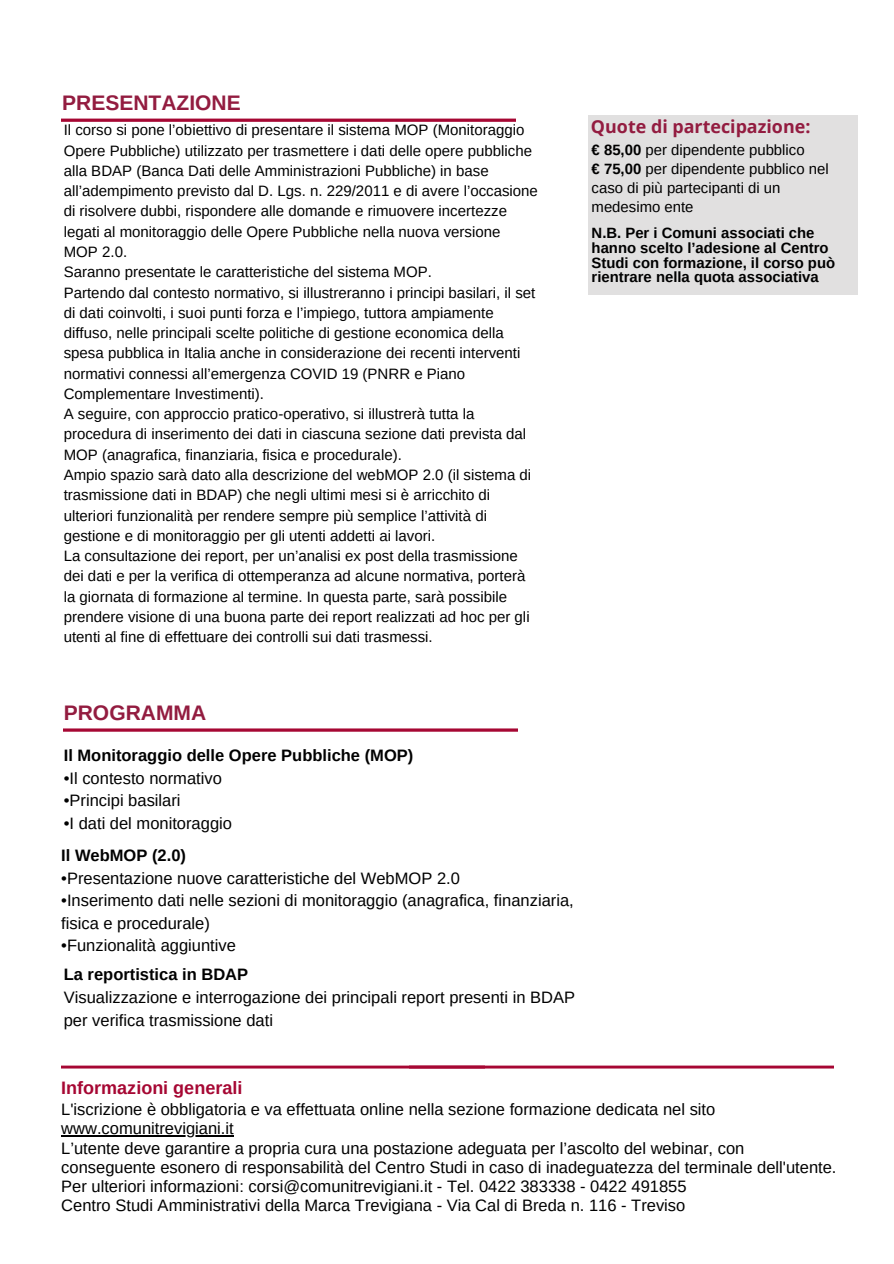
<style>
.page{position:relative;width:894px;height:1264px;background:#fff}
.page>*{position:absolute;margin:0;border:0;box-sizing:border-box;transform-origin:0 0}
.t1{font:700 21px "Arimo";color:#931c40}
.t2{font:700 18px "Arimo";color:#a60733}
.t3{font:700 17.85px "Open Sans";color:#931c40}
.t4{font:16.5px/22.5px "Arimo";color:#000}
.t5{font:700 16.5px "Arimo";color:#000}
.t6{font:15px/20.2px "Arimo";color:#000}
.t7{font:700 14.85px/14.7px "Arimo";color:#000}
.t8{font:14.85px/19px "Arimo";color:#000}
.s1{font-weight:700}
</style>
<div class="page">
<hr style="left:61px;top:1135px;width:173px;height:1px;background:#000">
<svg style="left:61px;top:1065px;width:772px;height:4px;background:#bc4566"></svg>
<svg style="left:61px;top:118px;width:454px;height:4px;background:#b63559"></svg>
<svg style="left:64px;top:728px;width:453px;height:3px"></svg>
<div style="left:588px;top:116px;width:269px;height:179px;background:#e1e0e0"></div>
<p class="t1" style="left:62px;top:91px;width:180px">PRESENTAZIONE</p>
<p class="t6" style="left:64px;top:120px;width:475px">Il corso si pone l’obiettivo di presentare il sistema MOP (Monitoraggio Opere Pubbliche) utilizzato per trasmettere i dati delle opere pubbliche alla BDAP (Banca Dati delle Amministrazioni Pubbliche) in base all’adempimento previsto dal D. Lgs. n. 229/2011 e di avere l’occasione di risolvere dubbi, rispondere alle domande e rimuovere incertezze legati al monitoraggio delle Opere Pubbliche nella nuova versione MOP 2.0.</p>
<p class="t6" style="left:64px;top:262px;width:369px">Saranno presentate le caratteristiche del sistema MOP.</p>
<p class="t6" style="left:64px;top:282px;width:473px">Partendo dal contesto normativo, si illustreranno i principi basilari, il set di dati coinvolti, i suoi punti forza e l’impiego, tuttora ampiamente diffuso, nelle principali scelte politiche di gestione economica della spesa pubblica in Italia anche in considerazione dei recenti interventi normativi connessi all’emergenza COVID 19 (PNRR e Piano Complementare Investimenti).</p>
<p class="t6" style="left:64px;top:404px;width:464px">A seguire, con approccio pratico-operativo, si illustrerà tutta la procedura di inserimento dei dati in ciascuna sezione dati prevista dal<br>MOP (anagrafica, finanziaria, fisica e procedurale).</p>
<p class="t6" style="left:64px;top:464px;width:469px">Ampio spazio sarà dato alla descrizione del webMOP 2.0 (il sistema di trasmissione dati in BDAP) che negli ultimi mesi si è arricchito di ulteriori funzionalità per rendere sempre più semplice l’attività di gestione e di monitoraggio per gli utenti addetti ai lavori.</p>
<p class="t6" style="left:64px;top:546px;width:467px">La consultazione dei report, per un’analisi ex post della trasmissione dei dati e per la verifica di ottemperanza ad alcune normativa, porterà la giornata di formazione al termine. In questa parte, sarà possibile prendere visione di una buona parte dei report realizzati ad hoc per gli utenti al fine di effettuare dei controlli sui dati trasmessi.</p>
<p class="t3" style="left:590px;top:114px;width:221px">Quote di partecipazione:</p>
<p class="t8" style="left:591px;top:140px;width:214px"><span class="s1">€ 85,00</span> per dipendente pubblico</p>
<p class="t8" style="left:591px;top:159px;width:238px"><span class="s1">€ 75,00</span> per dipendente pubblico nel caso di più partecipanti di un medesimo ente</p>
<p class="t7" style="left:591px;top:226px;width:245px">N.B. Per i Comuni associati che hanno scelto l’adesione al Centro Studi con formazione, il corso può rientrare nella quota associativa</p>
<p class="t1" style="left:64px;top:700px;width:144px">PROGRAMMA</p>
<p class="t5" style="left:64px;top:746px;width:351px">Il Monitoraggio delle Opere Pubbliche (MOP)</p>
<p class="t4" style="left:64px;top:766px;width:160px">•Il contesto normativo</p>
<p class="t4" style="left:64px;top:789px;width:118px">•Principi basilari</p>
<p class="t4" style="left:64px;top:811px;width:170px">•I dati del monitoraggio</p>
<p class="t5" style="left:61px;top:846px;width:126px">Il WebMOP (2.0)</p>
<p class="t4" style="left:61px;top:866px;width:400px">•Presentazione nuove caratteristiche del WebMOP 2.0</p>
<p class="t4" style="left:61px;top:889px;width:514px">•Inserimento dati nelle sezioni di monitoraggio (anagrafica, finanziaria, fisica e procedurale)</p>
<p class="t4" style="left:61px;top:934px;width:176px">•Funzionalità aggiuntive</p>
<p class="t5" style="left:64px;top:965px;width:186px">La reportistica in BDAP</p>
<p class="t4" style="left:64px;top:986px;width:512px">Visualizzazione e interrogazione dei principali report presenti in BDAP per verifica trasmissione dati</p>
<p class="t2" style="left:61px;top:1077px;width:182px">Informazioni generali</p>
<p class="t4" style="left:61px;top:1099px;width:655px;line-height:19.2px">L'iscrizione è obbligatoria e va effettuata online nella sezione formazione dedicata nel sito www.comunitrevigiani.it</p>
<p class="t4" style="left:61px;top:1136px;width:684px">L’utente deve garantire a propria cura una postazione adeguata per l’ascolto del webinar, con</p>
<p class="t4" style="left:61px;top:1155px;width:776px">conseguente esonero di responsabilità del Centro Studi in caso di inadeguatezza del terminale dell'utente.</p>
<p class="t4" style="left:61px;top:1174px;width:626px">Per ulteriori informazioni: corsi@comunitrevigiani.it - Tel. 0422 383338 - 0422 491855</p>
<p class="t4" style="left:61px;top:1193px;width:625px">Centro Studi Amministrativi della Marca Trevigiana - Via Cal di Breda n. 116 - Treviso</p>
</div>
